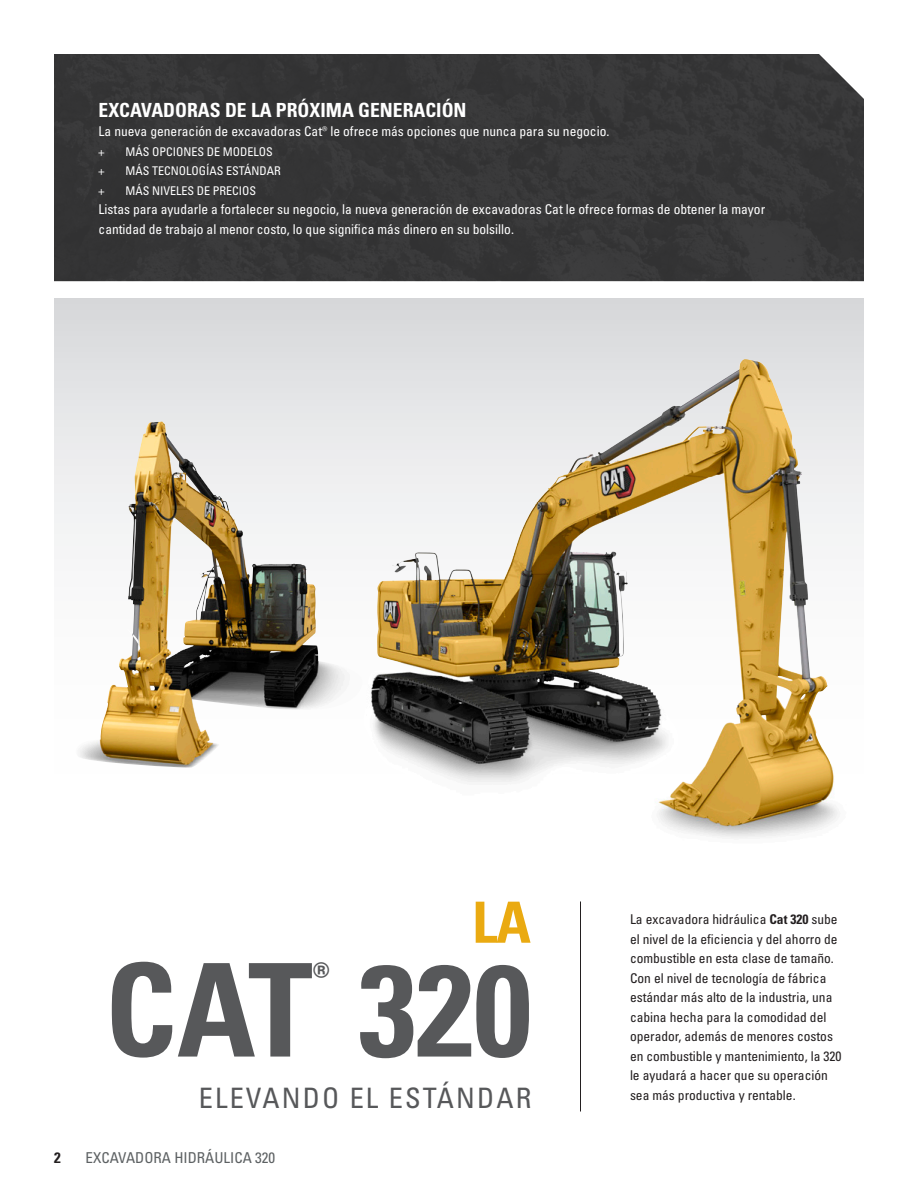
<style>
.page{position:relative;width:918px;height:1188px;background:#fff}
.page>*{position:absolute;margin:0;border:0;box-sizing:border-box;transform-origin:0 0}
.t1{font:129.45px "Univers LTCYR 67 Bold Cond";color:#57585a}
.t2{font:56.85px "Univers LTCYR 67 Bold Cond";color:#eaaa11}
.t3{font:42.75px "Univers LTCYR 67 Bold Cond";color:#57585a}
.t4{font:condensed 28.2px "Univers LTCYR 57";letter-spacing:.075em;color:#57585a}
.t5{font:19.5px "Univers LTCYR 67 Bold Cond";color:#fff}
.t6{font:condensed 15px "Univers LTCYR 57";color:#5d6163}
.t7{font:15px "Univers LTCYR 67 Bold Cond";color:#231f20}
.t8{font:condensed 13.5px/19.5px "Univers LTCYR 57";color:#231f20}
.t9{font:condensed 13.5px/19.5px "Univers LTCYR 57";color:#fff}
.t10{font:condensed 12px "Univers LTCYR 57";color:#fff}
.s1{font-family:"Univers LTCYR 67 Bold Cond";font-stretch:normal}
</style>
<div class="page">
<svg style="left:54px;top:299px;width:810px;height:539px"></svg>
<div style="left:54px;top:54px;width:810px;height:227px;background:#353536"></div>
<hr style="left:580px;top:902px;width:1px;height:210px;background:#231f20">
<img style="left:71px;top:422px;width:289px;height:346px">
<img style="left:360px;top:359px;width:385px;height:441px">
<h3 class="t5" style="left:99px;top:98px;width:370px">EXCAVADORAS DE LA PRÓXIMA GENERACIÓN</h3>
<p class="t9" style="left:99px;top:121px;width:512px">La nueva generación de excavadoras Cat® le ofrece más opciones que nunca para su negocio.</p>
<p class="t10" style="left:99px;top:144px;width:7px">+</p>
<p class="t10" style="left:126px;top:144px;width:149px">MÁS OPCIONES DE MODELOS</p>
<p class="t10" style="left:99px;top:164px;width:7px">+</p>
<p class="t10" style="left:126px;top:164px;width:157px">MÁS TECNOLOGÍAS ESTÁNDAR</p>
<p class="t10" style="left:99px;top:183px;width:7px">+</p>
<p class="t10" style="left:126px;top:183px;width:132px">MÁS NIVELES DE PRECIOS</p>
<p class="t9" style="left:99px;top:199px;width:668px">Listas para ayudarle a fortalecer su negocio, la nueva generación de excavadoras Cat le ofrece formas de obtener la mayor cantidad de trabajo al menor costo, lo que significa más dinero en su bolsillo.</p>
<h2 class="t2" style="left:472px;top:888px;width:60px">LA</h2>
<h1 class="t1" style="left:105px;top:931px;width:428px">CAT 320</h1>
<h3 class="t3" style="left:313px;top:952px;width:19px">®</h3>
<h3 class="t4" style="left:199px;top:1080px;width:334px">ELEVANDO EL ESTÁNDAR</h3>
<p class="t7" style="left:54px;top:1148px;width:8px">2</p>
<p class="t6" style="left:86px;top:1148px;width:191px">EXCAVADORA HIDRÁULICA 320</p>
<p class="t8" style="left:630px;top:909px;width:213px">La excavadora hidráulica <span class="s1">Cat 320</span> sube el nivel de la eficiencia y del ahorro de combustible en esta clase de tamaño.<br>Con el nivel de tecnología de fábrica estándar más alto de la industria, una cabina hecha para la comodidad del operador, además de menores costos en combustible y mantenimiento, la 320 le ayudará a hacer que su operación sea más productiva y rentable.</p>
</div>
